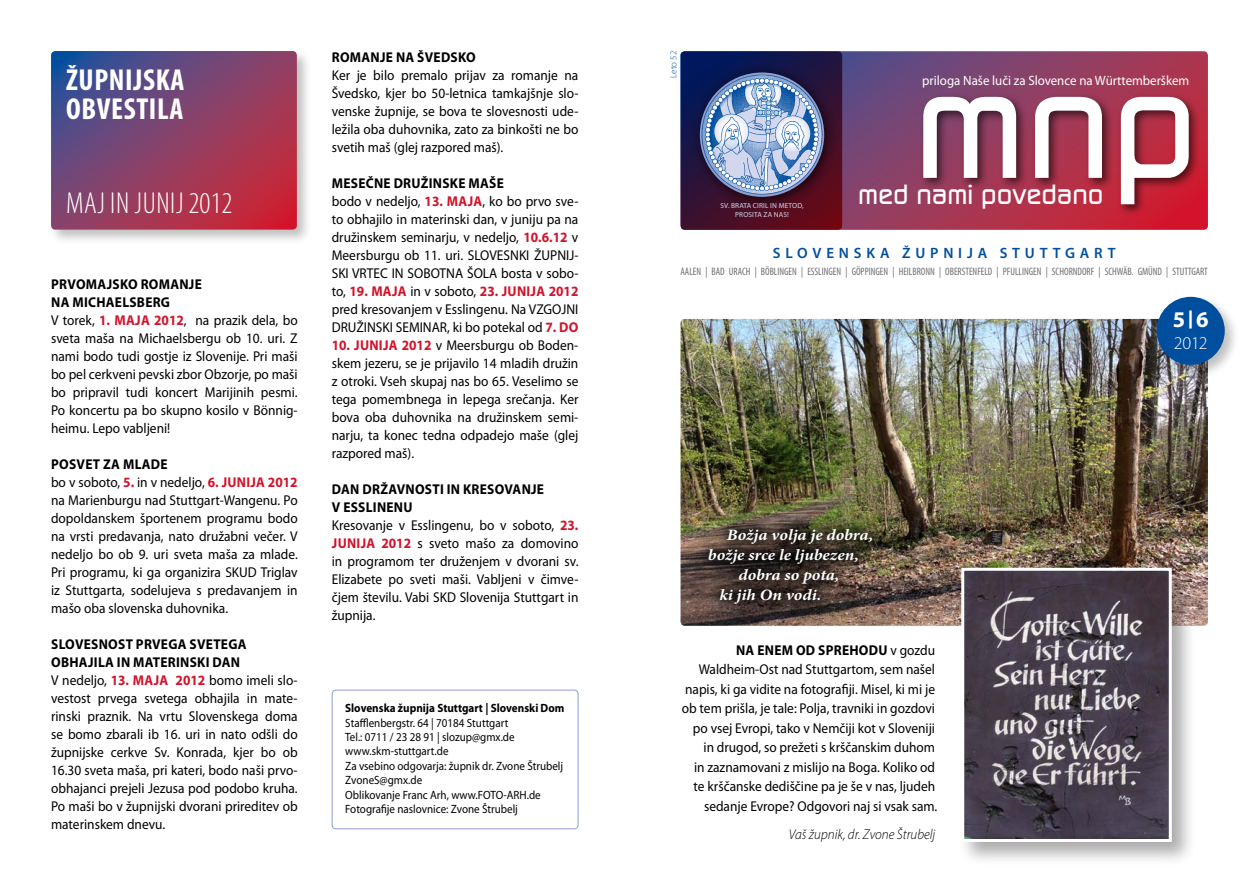
<style>
.page{position:relative;width:1259px;height:893px;background:#fff}
.page>*{position:absolute;margin:0;border:0;box-sizing:border-box;transform-origin:0 0}
.t1{font:500 150px "Dicot";color:#fff}
.t2{font:700 condensed 30.45px/28.5px "Myriad Pro";letter-spacing:.02em;color:#fff}
.t3{font:300 condensed 30.45px "Myriad Pro";letter-spacing:.02em;color:#fff}
.t4{font:500 27px "Dicot";color:#fff}
.t5{font:700 22.5px "Myriad Pro";color:#fff}
.t6{font:300 18px "Myriad Pro";color:#fff}
.t7{font:italic 700 15.75px "Minion Pro";letter-spacing:-.005em;color:#fff;scale:1.1 1}
.t8{font:600 15px "Myriad Pro";letter-spacing:.32em;color:#004f9f}
.t9{font:14.25px/18px "Myriad Pro";color:#000;scale:.94 1}
.t10{font:700 14.25px "Myriad Pro";letter-spacing:.02em;color:#000;scale:.94 1}
.t11{font:italic 300 14.25px "Myriad Pro";color:#000;scale:.94 1}
.t12{font:13.5px "Myriad Pro";color:#fff;scale:.96 1}
.t13{font:12px/14.4px "Myriad Pro";color:#000;scale:.92 1}
.t14{font:700 12px "Myriad Pro";color:#000;scale:.93 1}
.t15{font:condensed 10.8px "Myriad Pro";color:#706f6f;scale:.94 1}
.t16{font:300 9px "Myriad Pro";letter-spacing:-.005em;color:#004f9f}
.t17{font:7.35px/8.7px "Myriad Pro";letter-spacing:.02em;color:#d3d7ee;text-align:center}
.s1{font-weight:700}
.s2{font-weight:700;color:#d2132b}
.s3{font-size:18px}
</style>
<div class="page">
<img style="left:680px;top:319px;width:528px;height:307px">
<svg style="left:840px;top:51px;width:368px;height:179px;background:#8d3e65"></svg>
<svg style="left:680px;top:51px;width:162px;height:179px;background:#361439"></svg>
<div style="left:690px;top:63px;width:147px;height:147px;background:#000;opacity:.7"></div>
<img style="left:702px;top:74px;width:120px;height:121px">
<div style="left:919px;top:93px;width:281px;height:123px;background:#000;opacity:.6"></div>
<div style="left:1154px;top:294px;width:86px;height:86px;background:#000;opacity:.25"></div>
<div style="left:1156px;top:297px;width:68px;height:68px;background:#004f9f;border-radius:50%"></div>
<div style="left:957px;top:564px;width:239px;height:302px;background:#000;opacity:.33"></div>
<img style="left:965px;top:572px;width:202px;height:266px">
<div style="left:961px;top:568px;width:210px;height:274px;border:3px solid #fff"></div>
<svg style="left:696px;top:515px;width:189px;height:101px;background:#463b30"></svg>
<div style="left:48px;top:48px;width:264px;height:197px;background:#000;opacity:.25"></div>
<svg style="left:51px;top:51px;width:246px;height:179px;background:#863f68"></svg>
<div style="left:332px;top:690px;width:246px;height:139px;border:1px solid #8e9ed1;border-radius:4px"></div>
<h2 class="t2" style="left:66px;top:66px;width:120px">ŽUPNIJSKA<br>OBVESTILA</h2>
<h2 class="t3" style="left:66px;top:187px;width:168px">MAJ IN JUNIJ 2012</h2>
<p class="t10" style="left:51px;top:276px;width:38px">PRVOMA</p>
<p class="t10" style="left:107px;top:276px;width:47px">JSKO ROMA</p>
<p class="t10" style="left:179px;top:276px;width:24px">NJE</p>
<p class="t10" style="left:51px;top:294px;width:58px">NA MICHAE</p>
<p class="t9" style="left:51px;top:294px;width:264px;text-indent:71px"><span class="s1">LSBERG<br></span>V torek, <span class="s2">1. MAJA 2012</span>, na prazik dela, bo sveta maša na Michaelsbergu ob 10. uri. Z nami bodo tudi gostje iz Slovenije. Pri maši bo pel cerkveni pevski zbor Obzorje, po maši bo pripravil tudi koncert Marijinih pesmi.<br>Po koncertu pa bo skupno kosilo v Bönnig&shy;heimu. Lepo vabljeni!</p>
<p class="t9" style="left:51px;top:456px;width:264px"><span class="s1">POSVET ZA MLADE<br></span>bo v soboto, <span class="s2">5.</span> in v nedeljo, <span class="s2">6. JUNIJA 2012 </span>na Marienburgu nad Stuttgart-Wangenu. Po dopoldanskem športenem programu bodo na vrsti predavanja, nato družabni večer. V nedeljo bo ob 9. uri sveta maša za mlade.<br>Pri programu, ki ga organizira SKUD Triglav iz Stuttgarta, sodelujeva s predavanjem in mašo oba slovenska duhovnika.</p>
<p class="t9" style="left:51px;top:636px;width:264px"><span class="s1">SLOVES NOST PRVEGA SVETEGA OBHAJILA IN MATERINSKI DAN<br></span>V nedeljo, <span class="s2">13. MAJA 2012</span> bomo imeli slo&shy;vestost prvega svetega obhajila in mate&shy;rinski praznik. Na vrtu Slovenskega doma se bomo zbarali ib 16. uri in nato odšli do župnijske cerkve Sv. Konrada, kjer bo ob 16.30 sveta maša, pri kateri, bodo naši prvo&shy;obhajanci prejeli Jezusa pod podobo kruha.<br>Po maši bo v župnijski dvorani prireditev ob materinskem dnevu.</p>
<p class="t10" style="left:332px;top:49px;width:11px">ROMA</p>
<p class="t10" style="left:370px;top:49px;width:112px">NJE NA ŠVEDS KO</p>
<p class="t9" style="left:332px;top:66px;width:264px;text-align:justify">Ker je bilo premalo prijav za romanje na Švedsko, kjer bo 50-letnica tamkajšnje slo&shy;venske župnije, se bova te slovesnosti ude&shy;ležila oba duhovnika, zato za binkošti ne bo svetih maš (glej razpored maš).</p>
<p class="t10" style="left:332px;top:175px;width:10px">MESE</p>
<p class="t10" style="left:366px;top:175px;width:40px">ČNE DRU</p>
<p class="t9" style="left:332px;top:174px;width:264px;text-indent:89px"><span class="s1">ŽINSKE MAŠE<br></span>bodo v nedeljo, <span class="s2">13. MAJA</span>, ko bo prvo sve&shy;to obhajilo in materinski dan, v juniju pa na družinskem seminarju, v nedeljo, <span class="s2">10.6.12</span> v Meersburgu ob 11. uri. SLOVESNKI ŽUPNIJ-SKI VRTEC IN SOBOTNA ŠOLA bosta v sobo&shy;to, <span class="s2">19. MAJA</span> in v soboto, <span class="s2">23. JUNIJA 2012 </span>pred kresovanjem v Esslingenu. Na VZGOJNI DRUŽINSKI SEMINAR, ki bo potekal od <span class="s2">7. DO</span></p>
<p class="t9" style="left:332px;top:336px;width:264px;text-align:justify"><span class="s2">10. JUNIJA 2012</span> v Meersburgu ob Boden&shy;skem jezeru, se je prijavilo 14 mladih družin z otroki. Vseh skupaj nas bo 65. Veselimo se tega pomembnega in lepega srečanja. Ker bova oba duhovnika na družinskem semi&shy;narju, ta konec tedna odpadejo maše (glej razpored maš).</p>
<p class="t10" style="left:332px;top:481px;width:158px">DAN DRŽAVNOSTI IN KRESO</p>
<p class="t10" style="left:504px;top:481px;width:42px">VANJE</p>
<p class="t9" style="left:332px;top:498px;width:264px"><span class="s1">V ESSLINENU<br></span>Kresovanje v Esslingenu, bo v soboto, <span class="s2">23.<br>JUNIJA 2012</span> s sveto mašo za domovino in programom ter druženjem v dvorani sv.<br>Elizabete po sveti maši. Vabljeni v čimve&shy;čjem številu. Vabi SKD Slovenija Stuttgart in župnija.</p>
<p class="t14" style="left:345px;top:701px;width:237px">SLOVENSKA ŽUPNIJA STUTTGART | SLOVENSKI DOM</p>
<p class="t13" style="left:345px;top:716px;width:238px">Stafflenbergstr. 64 | 70184 Stuttgart<br>Tel.: 0711 / 23 28 91 | slozup@gmx.de www.skm-stuttgart.de<br>Za vsebino odgovarja: župnik dr. Zvone Štrubelj ZvoneS@gmx.de<br>Oblikovanje Franc Arh, www.FOTO-ARH.de Fotografije naslovnice: Zvone Štrubelj</p>
<p class="t16" style="left:668px;top:78px;width:28px;rotate:-90deg">Leto 52</p>
<p class="t17" style="left:720px;top:201px;width:84px">SV. BRATA CIRIL in METOD,<br>PROSITA ZA NAS!</p>
<p class="t12" style="left:922px;top:73px;width:280px">priloga Naše luči za Slovence na Württemberškem</p>
<h1 class="t1" style="left:914px;top:40px;width:286px">mnp</h1>
<h3 class="t4" style="left:858px;top:179px;width:247px">med nami povedano</h3>
<p class="t8" style="left:773px;top:245px;width:344px">SLOVENSKA ŽUPNIJA STUTTGART</p>
<p class="t15" style="left:680px;top:266px;width:562px">AALEN | BAD URACH | BÖBLINGEN | ESSLINGEN | GÖPPINGEN | HEILBRONN | OBERSTENFELD | PFULLINGEN | SCHORNDORF | SCHWÄB. GMÜND | STUTTGART</p>
<p class="t7" style="left:727px;top:524px;width:134px">Božja volja je dobra,</p>
<p class="t7" style="left:708px;top:544px;width:139px">božje srce le ljubezen,</p>
<p class="t7" style="left:738px;top:564px;width:93px">dobra so pota,</p>
<p class="t7" style="left:719px;top:583px;width:94px">ki jih On vodi.</p>
<p class="t9" style="left:682px;top:641px;width:273px;line-height:19.5px;text-align:right"><span class="s1">NA ENEM OD SPREHODU</span> v gozdu Waldheim-Ost nad Stuttgartom, sem našel napis, ki ga vidite na fotografiji. Misel, ki mi je ob tem prišla, je tale: Polja, travniki in gozdovi po vsej Evropi, tako v Nemčiji kot v Sloveniji in drugod, so prežeti s krščanskim duhom<br>in zaznamovani z mislijo na Boga. Koliko od te krščanske dediščine pa je še v nas, ljudeh sedanje Evrope? Odgovori naj si vsak sam.</p>
<p class="t11" style="left:789px;top:827px;width:157px">Vaš župnik, dr. Zvone Štrubelj</p>
<h3 class="t5" style="left:1172px;top:307px;width:37px">5<span class="s3">|</span>6</h3>
<p class="t6" style="left:1173px;top:333px;width:36px">2012</p>
</div>
